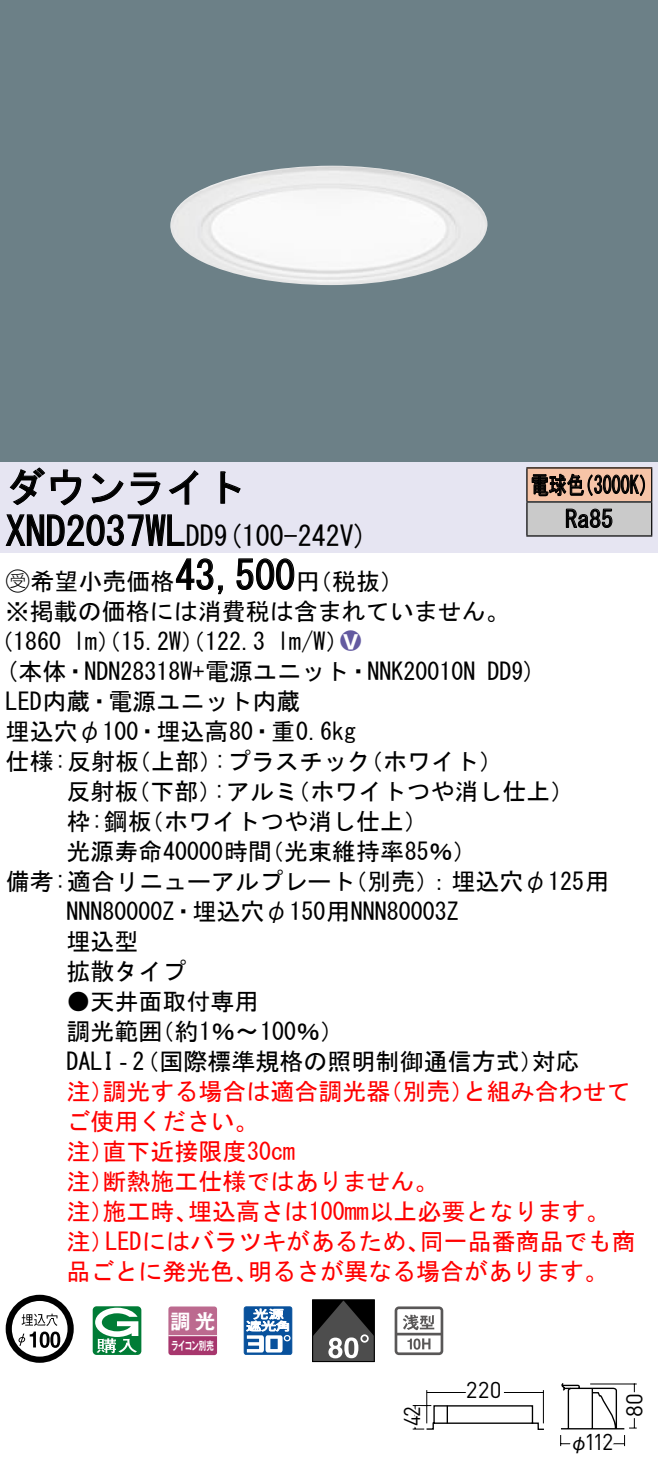
<style>
.page{position:relative;width:658px;height:1481px;background:#fff}
.page>*{position:absolute;margin:0;border:0;box-sizing:border-box;transform-origin:0 0}
.t1{font:40px "MS Gothic";color:#000}
.t2{font:28px "MS Gothic";color:#000}
.t3{font:24px/30px "MS Gothic";color:#000}
.t4{font:24px/30px "MS Gothic";color:#f00}
.t5{font:24px/34px "MS Gothic";color:#000;scale:.75 1}
.t6{font:24px "Ford Classification 1";color:#635aa0}
.t7{font:22.8px "DINOT";letter-spacing:-.03em;color:#000}
.t8{font:22.8px "DINOT";letter-spacing:-.03em;color:#000;scale:.95 1}
.t9{font:22.8px "DINOT";letter-spacing:-.03em;color:#000;scale:.9 1}
.t10{font:20px "Gothic MB101 Pro De Bold 90 pv RKSJ H";color:#fff}
.t11{font:20px "Gothic BBB Pro Medium 90 pv RKSJ H";color:#000;scale:.95 1}
.t12{font:11.6px "Gothic MB101 Pro De Bold 90 pv RKSJ H";letter-spacing:-.05em;color:#fff;scale:.65 1}
.s1{font-size:28px}
.s2{font-family:"Ford Classification 1"}
.s3{color:#fff}
</style>
<div class="page">
<div style="left:0;top:0;width:658px;height:462px;background:#6c8087"></div>
<img style="left:170px;top:166px;width:318px;height:119px">
<div style="left:0;top:462px;width:658px;height:90px;background:#e6e5f2"></div>
<svg style="left:9px;top:467px;width:73px;height:39px"></svg>
<svg style="left:91px;top:473px;width:33px;height:30px"></svg>
<svg style="left:130px;top:472px;width:30px;height:34px"></svg>
<svg style="left:168px;top:470px;width:30px;height:35px"></svg>
<svg style="left:220px;top:471px;width:21px;height:33px"></svg>
<svg style="left:5px;top:514px;width:180px;height:32px"></svg>
<svg style="left:175px;top:558px;width:48px;height:37px"></svg>
<svg style="left:236px;top:558px;width:59px;height:32px"></svg>
<svg style="left:6px;top:1295px;width:68px;height:68px"></svg>
<svg style="left:40px;top:1331px;width:10px;height:17px"></svg>
<svg style="left:50px;top:1331px;width:10px;height:17px"></svg>
<svg style="left:93px;top:1306px;width:48px;height:49px"></svg>
<svg style="left:168px;top:1306px;width:49px;height:49px;background:#b55984"></svg>
<hr style="left:168px;top:1335px;width:49px;height:1px;background:#fff">
<svg style="left:244px;top:1306px;width:48px;height:49px"></svg>
<div style="left:312px;top:1299px;width:62px;height:63px;border:1px solid #000"></div>
<svg style="left:312px;top:1300px;width:62px;height:61px;background:#474747"></svg>
<svg style="left:394px;top:1306px;width:49px;height:49px"></svg>
<div style="left:527px;top:468px;width:124px;height:34px;background:#f7c4a7"></div>
<div style="left:527px;top:502px;width:124px;height:34px;background:#cacaca"></div>
<hr style="left:526px;top:467px;width:126px;height:2px;background:#000">
<hr style="left:526px;top:468px;width:1px;height:33px;background:#000">
<hr style="left:651px;top:468px;width:1px;height:33px;background:#000">
<hr style="left:526px;top:501px;width:126px;height:2px;background:#000">
<hr style="left:526px;top:502px;width:1px;height:33px;background:#000">
<hr style="left:651px;top:502px;width:1px;height:33px;background:#000">
<hr style="left:526px;top:535px;width:126px;height:2px;background:#000">
<svg style="left:531px;top:473px;width:114px;height:24px"></svg>
<svg style="left:565px;top:508px;width:47px;height:20px"></svg>
<svg style="left:560px;top:1383px;width:77px;height:64px"></svg>
<svg style="left:412px;top:1390px;width:132px;height:40px"></svg>
<h1 class="t1" style="left:6px;top:467px;width:242px">ダウンライト</h1>
<p class="t2" style="left:214px;top:522px;width:155px">(9 100-242 (V</p>
<h1 class="t1" style="left:6px;top:511px;width:210px">XND2037WL<span class="s1">DD</span></h1>
<h1 class="t1" style="left:175px;top:555px;width:121px">43,500</h1>
<p class="t3" style="left:6px;top:566px;width:505px"><span class="s2">B</span>希望小売価格<br>※掲載の価格には消費税は含まれていません。</p>
<p class="t6" style="left:340px;top:629px;width:22px">2<span class="s3">8</span></p>
<p class="t3" style="left:296px;top:566px;width:109px">（円税抜(</p>
<p class="t3" style="left:277px;top:626px;width:73px">l m (W/</p>
<p class="t3" style="left:-11px;top:626px;width:74px">（1860</p>
<p class="t3" style="left:73px;top:626px;width:193px">lm）（15.2 ）（W 122.3</p>
<p class="t5" style="left:565px;top:468px;width:65px;text-indent:-34px">電球色<br>Ra85</p>
<p class="t5" style="left:575px;top:468px;width:109px">（3000 (K</p>
<p class="t3" style="left:6px;top:656px;width:471px">(本体・NDN28318 +W 電源ユニット・NNK20010N</p>
<p class="t3" style="left:6px;top:686px;width:296px">LED内蔵・電源ユニット内蔵</p>
<p class="t3" style="left:6px;top:716px;width:352px">埋込穴φ100・埋込高80・重0.6kg</p>
<p class="t3" style="left:359px;top:746px;width:145px">（ホワイト(</p>
<p class="t3" style="left:487px;top:656px;width:50px">DD (9</p>
<p class="t3" style="left:214px;top:746px;width:158px">:プラスチック</p>
<p class="t3" style="left:6px;top:746px;width:135px">仕様:反射板</p>
<p class="t3" style="left:127px;top:746px;width:97px">（上部）</p>
<p class="t3" style="left:66px;top:776px;width:73px">反射板</p>
<p class="t3" style="left:126px;top:776px;width:97px">（下部）</p>
<p class="t3" style="left:213px;top:776px;width:86px">:アルミ</p>
<p class="t3" style="left:286px;top:776px;width:289px">（ホワイトつや消し仕上(</p>
<p class="t3" style="left:66px;top:806px;width:87px">枠:鋼板</p>
<p class="t3" style="left:140px;top:806px;width:289px">（ホワイトつや消し仕上(</p>
<p class="t3" style="left:66px;top:836px;width:207px">光源寿命40000時間</p>
<p class="t3" style="left:260px;top:836px;width:218px">（光束維持率85％(</p>
<p class="t3" style="left:66px;top:866px;width:394px;text-indent:-61px">備考:適合リニューアルプレート<br>NNN80000 ・Z 埋込穴φ150用NNN80003Z埋込型<br>拡散タイプ</p>
<p class="t3" style="left:150px;top:986px;width:195px;text-indent:-84px">●天井面取付専用<br>（約1％〜100％(</p>
<p class="t3" style="left:343px;top:866px;width:267px">（別売：）埋込穴φ125用</p>
<p class="t3" style="left:66px;top:1016px;width:97px">調光範囲</p>
<p class="t3" style="left:66px;top:1046px;width:478px">DALI‐（2 国際標準規格の照明制御通信方式）</p>
<p class="t4" style="left:462px;top:1076px;width:169px">と組み合わせて</p>
<p class="t3" style="left:531px;top:1046px;width:49px">対応</p>
<p class="t4" style="left:102px;top:1076px;width:289px">調光する場合は適合調光器</p>
<p class="t4" style="left:378px;top:1076px;width:97px">（別売）</p>
<p class="t4" style="left:66px;top:1076px;width:49px">注）</p>
<p class="t4" style="left:66px;top:1106px;width:193px">ご使用ください。</p>
<p class="t4" style="left:102px;top:1136px;width:194px">直下近接限度30cm</p>
<p class="t4" style="left:102px;top:1136px;width:337px;text-indent:-36px">注）<br>断熱施工仕様ではありません。</p>
<p class="t4" style="left:66px;top:1166px;width:49px">注）</p>
<p class="t4" style="left:188px;top:1196px;width:423px">埋込高さは100mm以上必要となります。</p>
<p class="t4" style="left:102px;top:1196px;width:97px">施工時、</p>
<p class="t4" style="left:66px;top:1196px;width:49px">注）</p>
<p class="t4" style="left:66px;top:1226px;width:49px">注）</p>
<p class="t4" style="left:105px;top:1226px;width:326px">LEDにはバラツキがあるため、</p>
<p class="t4" style="left:420px;top:1226px;width:217px">同一品番商品でも商</p>
<p class="t4" style="left:66px;top:1256px;width:193px">品ごとに発光色、</p>
<p class="t4" style="left:248px;top:1256px;width:362px">明るさが異なる場合があります。</p>
<p class="t10" style="left:171px;top:1304px;width:46px">調光</p>
<p class="t12" style="left:171px;top:1335px;width:67px">ライコン別売</p>
<p class="t9" style="left:396px;top:1426px;width:24px;rotate:-90deg">42</p>
<p class="t7" style="left:466px;top:1374px;width:37px">220</p>
<p class="t8" style="left:584px;top:1426px;width:32px">112</p>
<p class="t11" style="left:569px;top:1426px;width:21px">φ</p>
<p class="t7" style="left:619px;top:1417px;width:25px;rotate:-90deg">80</p>
</div>
